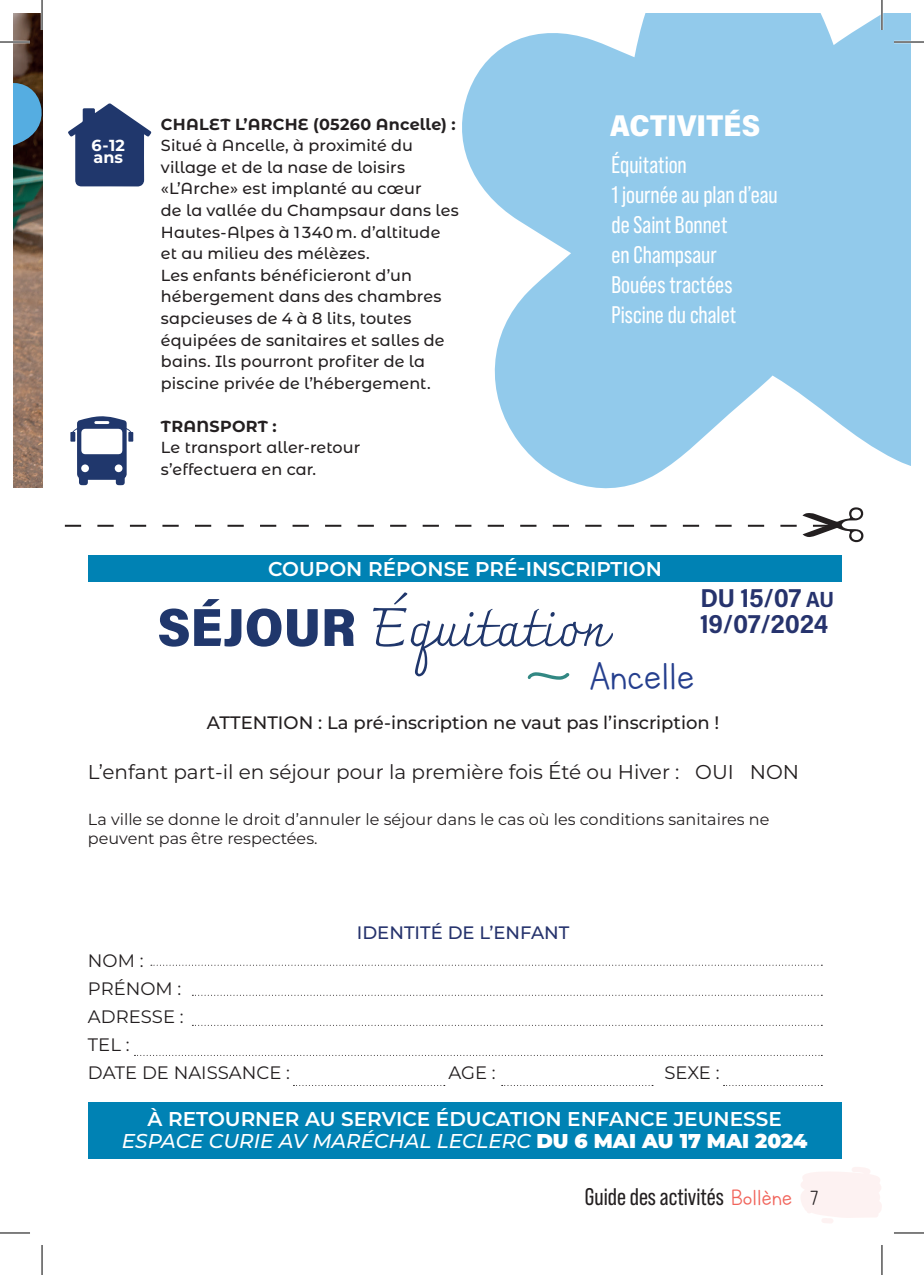
<style>
.page{position:relative;width:924px;height:1275px;background:#fff}
.page>*{position:absolute;margin:0;border:0;box-sizing:border-box;transform-origin:0 0}
.t1{font:53.8px "Charmonman";color:#20376c}
.t2{font:44.6px "Lettersfor Learners";color:#253f8e}
.t3{font:30.2px "Acumin Variable Concept";color:#fff}
.t4{font:26px/26px "Acumin Variable Concept";color:#26336d}
.t5{font:24px/30px "Bebas Neue Pro";color:#fff}
.t6{font:24px "Bebas Neue Pro";color:#231f20}
.t7{font:600 20px/22px "Montserrat";color:#fff;text-align:center}
.t8{font:20px "Montserrat";color:#231f20}
.t9{font:500 18px "Montserrat";color:#231f20}
.t10{font:18px/28px "Montserrat";color:#231f20}
.t11{font:500 18px "Montserrat";color:#26336d}
.t12{font:500 16px/21.6px "Montserrat Alternates";letter-spacing:.005em;color:#231f20}
.t13{font:16px/19.2px "Montserrat";color:#231f20}
.t14{font:700 16px "Montserrat Alternates";letter-spacing:.015em;color:#231f20}
.t15{font:700 16px/12px "Montserrat";color:#fff}
.s1{font-size:22px}
.s2{font-family:"Acumin Variable Concept"}
.s3{font-weight:500;font-style:italic}
.s4{font-weight:900}
.s5{font-family:"Lettersfor Learners";font-size:26px;color:#f1635a}
.s6{font-family:"Lettersfor Learners"}
</style>
<div class="page">
<svg style="left:801px;top:1167px;width:81px;height:56px"></svg>
<svg style="left:68px;top:103px;width:83px;height:83px"></svg>
<svg style="left:462px;top:14px;width:447px;height:475px;fill:#92caeb"></svg>
<img style="left:14px;top:14px;width:28px;height:473px">
<svg style="left:14px;top:36px;width:29px;height:188px;background:#3f5457"></svg>
<svg style="left:527px;top:672px;width:42px;height:7px"></svg>
<div style="left:88px;top:555px;width:752px;height:26px;background:#0082b4"></div>
<div style="left:88px;top:1101px;width:752px;height:57px;background:#0082b4"></div>
<svg style="left:70px;top:416px;width:63px;height:69px"></svg>
<svg style="left:151px;top:964px;width:668px;height:1px"></svg>
<svg style="left:192px;top:994px;width:627px;height:1px"></svg>
<svg style="left:192px;top:1024px;width:627px;height:1px"></svg>
<svg style="left:134px;top:1055px;width:686px;height:1px"></svg>
<svg style="left:293px;top:1085px;width:151px;height:1px"></svg>
<svg style="left:501px;top:1085px;width:151px;height:1px"></svg>
<svg style="left:723px;top:1085px;width:96px;height:1px"></svg>
<svg style="left:65px;top:507px;width:798px;height:35px"></svg>
<hr style="left:0;top:41px;width:30px;height:2px;background:#fff">
<hr style="left:893px;top:41px;width:30px;height:2px;background:#fff">
<hr style="left:41px;top:0;width:2px;height:30px;background:#fff">
<hr style="left:880px;top:0;width:2px;height:30px;background:#fff">
<hr style="left:0;top:42px;width:30px;height:1px;background:#000">
<hr style="left:893px;top:42px;width:30px;height:1px;background:#000">
<hr style="left:0;top:1232px;width:30px;height:1px;background:#000">
<hr style="left:893px;top:1232px;width:30px;height:1px;background:#000">
<hr style="left:42px;top:0;width:1px;height:30px;background:#000">
<hr style="left:42px;top:1245px;width:1px;height:30px;background:#000">
<hr style="left:881px;top:0;width:1px;height:30px;background:#000">
<hr style="left:881px;top:1245px;width:1px;height:30px;background:#000">
<h3 class="t3" style="left:609px;top:105px;width:152px">ACTIVITÉS</h3>
<p class="t14" style="left:161px;top:112px;width:296px">CHALET L’ARCHE (05260 Ancelle) :</p>
<p class="t12" style="left:161px;top:134px;width:299px">Situé à Ancelle, à proximité du village et de la nase de loisirs «L’Arche» est implanté au cœur<br>de la vallée du Champsaur dans les<br>Hautes-Alpes à 1 340 m. d’altitude et au milieu des mélèzes.<br>Les enfants bénéficieront d’un hébergement dans des chambres sapcieuses de 4 à 8 lits, toutes équipées de sanitaires et salles de bains. Ils pourront profiter de la piscine privée de l’hébergement.</p>
<p class="t15" style="left:91px;top:139px;width:35px">6-12 ans</p>
<h3 class="t5" style="left:611px;top:149px;width:168px">Équitation<br>1 journée au plan d’eau de Saint Bonnet<br>en Champsaur<br>Bouées tractées<br>Piscine du chalet</h3>
<p class="t14" style="left:161px;top:414px;width:117px">TRANSPORT :</p>
<p class="t12" style="left:161px;top:436px;width:201px">Le transport aller-retour s’effectuera en car.</p>
<p class="t7" style="left:268px;top:557px;width:395px">COUPON RÉPONSE PRÉ-INSCRIPTION</p>
<h3 class="t4" style="left:700px;top:583px;width:135px">DU 15/07 <span class="s1">AU<br></span>19/07/2024</h3>
<h1 class="t1" style="left:157px;top:596px;width:450px"><span class="s2">SÉJOUR</span> Équitation</h1>
<h2 class="t2" style="left:589px;top:652px;width:106px">Ancelle</h2>
<p class="t9" style="left:207px;top:709px;width:514px">ATTENTION : La pré-inscription ne vaut pas l’inscription !</p>
<p class="t8" style="left:88px;top:758px;width:712px">L’enfant part-il en séjour pour la première fois Été ou Hiver : OUI NON</p>
<p class="t13" style="left:88px;top:808px;width:682px">La ville se donne le droit d’annuler le séjour dans le cas où les conditions sanitaires ne peuvent pas être respectées.</p>
<p class="t10" style="left:88px;top:946px;width:203px">NOM :<br>PRÉNOM :<br>ADRESSE :<br>TEL :<br>DATE DE NAISSANCE :</p>
<p class="t11" style="left:356px;top:920px;width:214px">IDENTITÉ DE L’ENFANT</p>
<p class="t10" style="left:448px;top:1058px;width:49px">AGE :</p>
<p class="t10" style="left:664px;top:1058px;width:56px">SEXE :</p>
<p class="t7" style="left:122px;top:1107px;width:686px">À RETOURNER AU SERVICE ÉDUCATION ENFANCE JEUNESSE<br><span class="s3">ESPACE CURIE AV MARÉCHAL LECLERC</span> <span class="s4">DU 6 MAI AU 17 MAI 2024</span></p>
<h3 class="t6" style="left:584px;top:1183px;width:234px">Guide des activités <span class="s5">Bollène</span> <span class="s6">7</span></h3>
</div>
